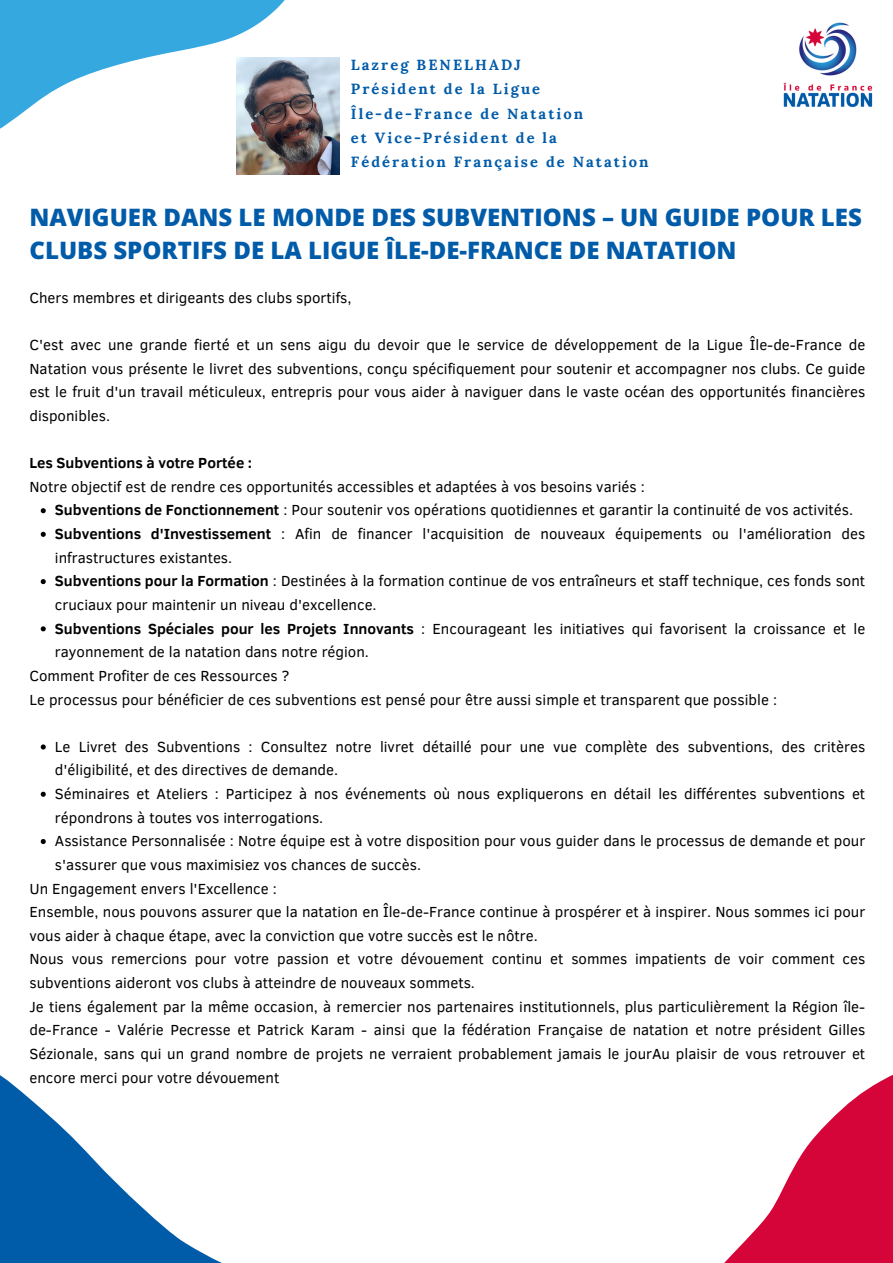
<style>
.page{position:relative;width:893px;height:1263px;background:#fff}
.page>*{position:absolute;margin:0;border:0;box-sizing:border-box;transform-origin:0 0}
.t1{font:800 24px/33.2px "Open Sans";color:#005ba9}
.t2{font:15px/23.6px "Clear Sans";color:#000}
.t3{font:700 15px "Clear Sans";color:#000}
.t4{font:700 14.7px/24.2px "Lora";letter-spacing:.14em;color:#005ba9}
.s1{font-weight:700}
</style>
<div class="page">
<img style="left:783px;top:22px;width:90px;height:86px">
<svg style="left:41px;top:508px;width:5px;height:5px"></svg>
<svg style="left:41px;top:532px;width:5px;height:5px"></svg>
<svg style="left:41px;top:579px;width:5px;height:5px"></svg>
<svg style="left:41px;top:626px;width:5px;height:5px"></svg>
<svg style="left:41px;top:744px;width:5px;height:5px"></svg>
<svg style="left:41px;top:792px;width:5px;height:5px"></svg>
<svg style="left:41px;top:839px;width:5px;height:5px"></svg>
<img style="left:237px;top:158px;width:102px;height:16px">
<svg style="left:0;top:0;width:340px;height:158px"></svg>
<svg style="left:724px;top:1075px;width:169px;height:188px;fill:#d50539"></svg>
<svg style="left:0;top:1075px;width:222px;height:188px"></svg>
<p class="t4" style="left:351px;top:53px;width:299px">Lazreg BENELHADJ<br>Président de la Ligue<br>Île-de-France de Natation<br>et Vice-Président de la<br>Fédération Française de Natation</p>
<p class="t1" style="left:29px;top:200px;width:834px">NAVIGUER DANS LE MONDE DES SUBVENTIONS – UN GUIDE POUR LES<br>CLUBS SPORTIFS DE LA LIGUE ÎLE-DE-FRANCE DE NATATION</p>
<p class="t2" style="left:29px;top:285px;width:324px">Chers membres et dirigeants des clubs sportifs,</p>
<h2 class="t2" style="left:29px;top:332px;width:837px;text-align:justify">C'est avec une grande fierté et un sens aigu du devoir que le service de développement de la Ligue Île-de-France de Natation vous présente le livret des subventions, conçu spécifiquement pour soutenir et accompagner nos clubs. Ce guide est le fruit d'un travail méticuleux, entrepris pour vous aider à naviguer dans le vaste océan des opportunités financières disponibles.</h2>
<p class="t3" style="left:29px;top:452px;width:224px">Les Subventions à votre Portée :</p>
<h1 class="t2" style="left:29px;top:474px;width:617px">Notre objectif est de rendre ces opportunités accessibles et adaptées à vos besoins variés :</h1>
<p class="t2" style="left:55px;top:498px;width:799px"><span class="s1">Subventions de Fonctionnement</span> : Pour soutenir vos opérations quotidiennes et garantir la continuité de vos activités.</p>
<p class="t2" style="left:55px;top:521px;width:812px"><span class="s1">Subventions d'Investissement</span> : Afin de financer l'acquisition de nouveaux équipements ou l'amélioration des infrastructures existantes.</p>
<p class="t2" style="left:55px;top:568px;width:812px"><span class="s1">Subventions pour la Formation</span> : Destinées à la formation continue de vos entraîneurs et staff technique, ces fonds sont cruciaux pour maintenir un niveau d'excellence.</p>
<p class="t2" style="left:55px;top:616px;width:812px"><span class="s1">Subventions Spéciales pour les Projets Innovants</span> : Encourageant les initiatives qui favorisent la croissance et le rayonnement de la natation dans notre région.</p>
<p class="t2" style="left:29px;top:663px;width:261px">Comment Profiter de ces Ressources ?</p>
<p class="t2" style="left:29px;top:687px;width:749px">Le processus pour bénéficier de ces subventions est pensé pour être aussi simple et transparent que possible :</p>
<p class="t2" style="left:55px;top:734px;width:812px">Le Livret des Subventions : Consultez notre livret détaillé pour une vue complète des subventions, des critères d'éligibilité, et des directives de demande.</p>
<p class="t2" style="left:55px;top:781px;width:812px">Séminaires et Ateliers : Participez à nos événements où nous expliquerons en détail les différentes subventions et répondrons à toutes vos interrogations.</p>
<p class="t2" style="left:55px;top:828px;width:812px">Assistance Personnalisée : Notre équipe est à votre disposition pour vous guider dans le processus de demande et pour s'assurer que vous maximisiez vos chances de succès.</p>
<p class="t2" style="left:29px;top:876px;width:249px">Un Engagement envers l'Excellence :</p>
<p class="t2" style="left:29px;top:899px;width:837px">Ensemble, nous pouvons assurer que la natation en Île-de-France continue à prospérer et à inspirer. Nous sommes ici pour vous aider à chaque étape, avec la conviction que votre succès est le nôtre.</p>
<p class="t2" style="left:29px;top:946px;width:837px">Nous vous remercions pour votre passion et votre dévouement continu et sommes impatients de voir comment ces subventions aideront vos clubs à atteindre de nouveaux sommets.</p>
<p class="t2" style="left:29px;top:994px;width:837px;text-align:justify">Je tiens également par la même occasion, à remercier nos partenaires institutionnels, plus particulièrement la Région île&shy;de-France - Valérie Pecresse et Patrick Karam - ainsi que la fédération Française de natation et notre président Gilles Sézionale, sans qui un grand nombre de projets ne verraient probablement jamais le jourAu plaisir de vous retrouver et encore merci pour votre dévouement</p>
</div>
